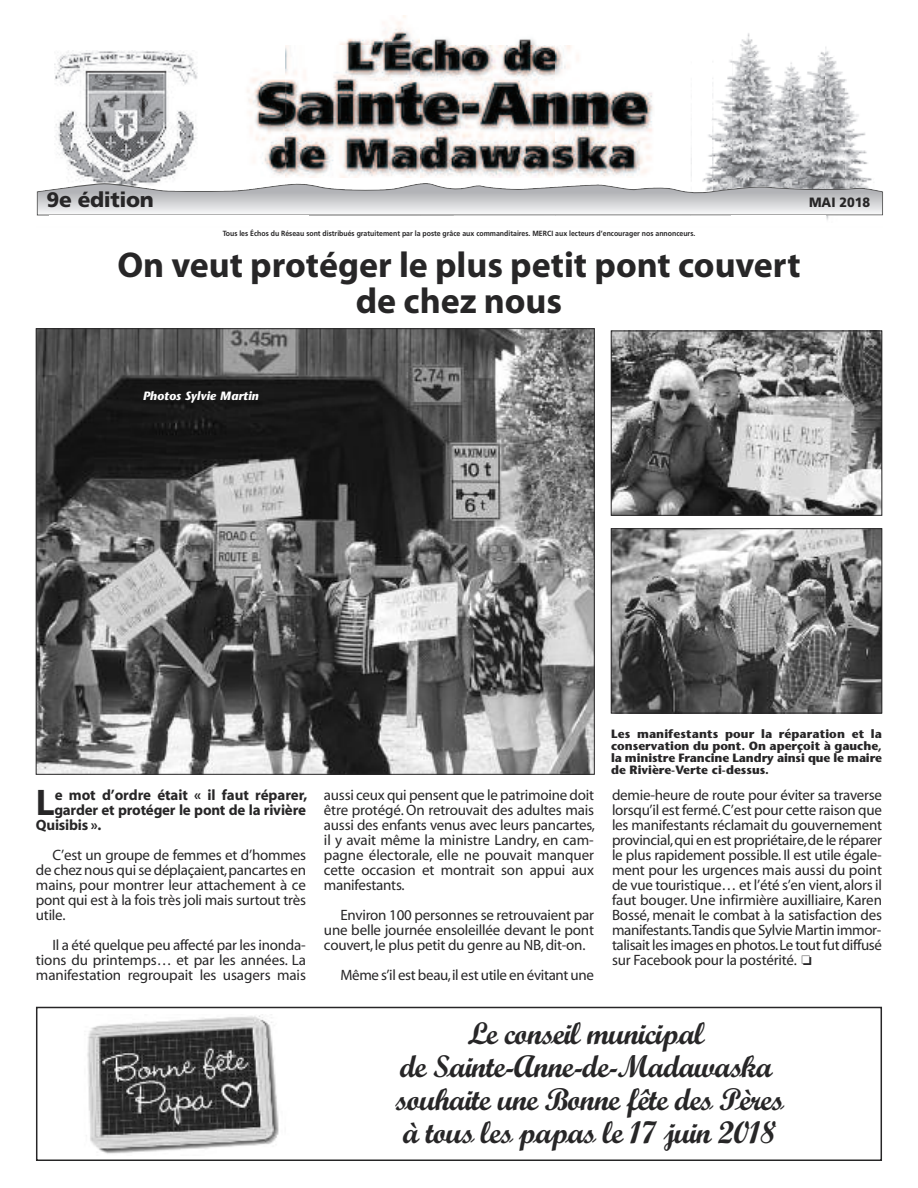
<style>
.page{position:relative;width:918px;height:1188px;background:#fff}
.page>*{position:absolute;margin:0;border:0;box-sizing:border-box;transform-origin:0 0}
.t1{font:700 37.2px "Myriad";color:#272627}
.t2{font:700 36px/36px "Myriad";color:#272627;text-align:center}
.t3{font:700 31.5px/33px "Script";letter-spacing:-.03em;color:#272627;text-align:center}
.t4{font:900 21px "Frutiger";letter-spacing:-.015em;color:#272627}
.t5{font:15px/15px "Myriad";letter-spacing:-.015em;color:#272627;text-align:justify}
.t6{font:700 15px "Myriad";letter-spacing:-.015em;color:#272627}
.t7{font:900 13.5px "Frutiger";color:#272627;scale:.93 1}
.t8{font:700 12px/12px "Stone Sans";letter-spacing:-.01em;color:#272627;text-align:justify}
.t9{font:italic 700 12px "Stone Sans";color:#fff}
.t10{font:700 7.5px "Frutiger";color:#272627;scale:.93 1}
</style>
<div class="page">
<svg style="left:150px;top:189px;width:676px;height:26px"></svg>
<img style="left:340px;top:16px;width:196px;height:29px">
<img style="left:740px;top:37px;width:13px;height:8px">
<img style="left:54px;top:45px;width:772px;height:133px">
<img style="left:713px;top:56px;width:19px;height:135px">
<img style="left:826px;top:51px;width:57px;height:169px">
<img style="left:846px;top:56px;width:27px;height:133px">
<img style="left:36px;top:178px;width:114px;height:38px">
<img style="left:150px;top:178px;width:135px;height:13px">
<img style="left:285px;top:183px;width:406px;height:33px">
<img style="left:655px;top:178px;width:58px;height:14px">
<img style="left:732px;top:178px;width:114px;height:11px">
<img style="left:613px;top:333px;width:267px;height:181px">
<div style="left:611px;top:331px;width:271px;height:185px;border:1px solid #272627"></div>
<img style="left:613px;top:530px;width:267px;height:181px">
<div style="left:611px;top:528px;width:271px;height:185px;border:1px solid #272627"></div>
<img style="left:38px;top:330px;width:555px;height:443px">
<div style="left:36px;top:1007px;width:846px;height:154px;border:2px solid #272627"></div>
<img style="left:87px;top:1014px;width:192px;height:140px">
<h3 class="t4" style="left:47px;top:192px;width:109px">9e édition</h3>
<p class="t7" style="left:809px;top:197px;width:67px">MAI 2018</p>
<p class="t10" style="left:223px;top:230px;width:510px">Tous les Échos du Réseau sont distribués gratuitement par la poste grâce aux commanditaires. MERCI aux lecteurs d’encourager nos annonceurs.</p>
<h2 class="t2" style="left:117px;top:250px;width:685px">On veut protéger le plus petit pont couvert de chez nous</h2>
<p class="t9" style="left:143px;top:391px;width:117px">Photos Sylvie Martin</p>
<h1 class="t1" style="left:36px;top:789px;width:21px">L</h1>
<p class="t6" style="left:55px;top:790px;width:254px">e mot d’ordre était « il faut réparer,</p>
<p class="t6" style="left:54px;top:805px;width:253px">garder et protéger le pont de la rivière</p>
<p class="t6" style="left:36px;top:820px;width:67px">Quisibis ».</p>
<p class="t5" style="left:36px;top:849px;width:272px;text-indent:17px">C’est un groupe de femmes et d’hommes de chez nous qui se déplaçaient,pancartes en mains, pour montrer leur attachement à ce pont qui est à la fois très joli mais surtout très utile.</p>
<p class="t5" style="left:36px;top:939px;width:272px;text-indent:17px">Il a été quelque peu affecté par les inonda&shy;tions du printemps… et par les années. La manifestation regroupait les usagers mais</p>
<p class="t5" style="left:324px;top:789px;width:273px">aussi ceux qui pensent que le patrimoine doit être protégé. On retrouvait des adultes mais aussi des enfants venus avec leurs pancartes, il y avait même la ministre Landry, en cam&shy;pagne électorale, elle ne pouvait manquer cette occasion et montrait son appui aux manifestants.</p>
<p class="t5" style="left:324px;top:909px;width:272px;text-indent:16px">Environ 100 personnes se retrouvaient par une belle journée ensoleillée devant le pont couvert,le plus petit du genre au NB,dit-on.</p>
<p class="t5" style="left:340px;top:969px;width:255px">Même s’il est beau,il est utile en évitant une</p>
<p class="t8" style="left:611px;top:729px;width:273px">Les manifestants pour la réparation et la conservation du pont. On aperçoit à gauche, la ministre Francine Landry ainsi que le maire de Rivière-Verte ci-dessus.</p>
<p class="t5" style="left:612px;top:789px;width:272px">demie-heure de route pour éviter sa traverse lorsqu’il est fermé.C’est pour cette raison que les manifestants réclamait du gouvernement provincial,qui en est propriétaire,de le réparer le plus rapidement possible. Il est utile égale&shy;ment pour les urgences mais aussi du point de vue touristique… et l’été s’en vient,alors il faut bouger. Une infirmière auxilliaire, Karen Bossé, menait le combat à la satisfaction des manifestants.Tandis que Sylvie Martin immor&shy;talisait les images en photos.Le tout fut diffusé sur Facebook pour la postérité. ❏</p>
<h3 class="t3" style="left:396px;top:1017px;width:390px">Le conseil municipal<br>de Sainte-Anne-de-Madawaska souhaite une Bonne fête des Pères à tous les papas le 17 juin 2018</h3>
</div>
